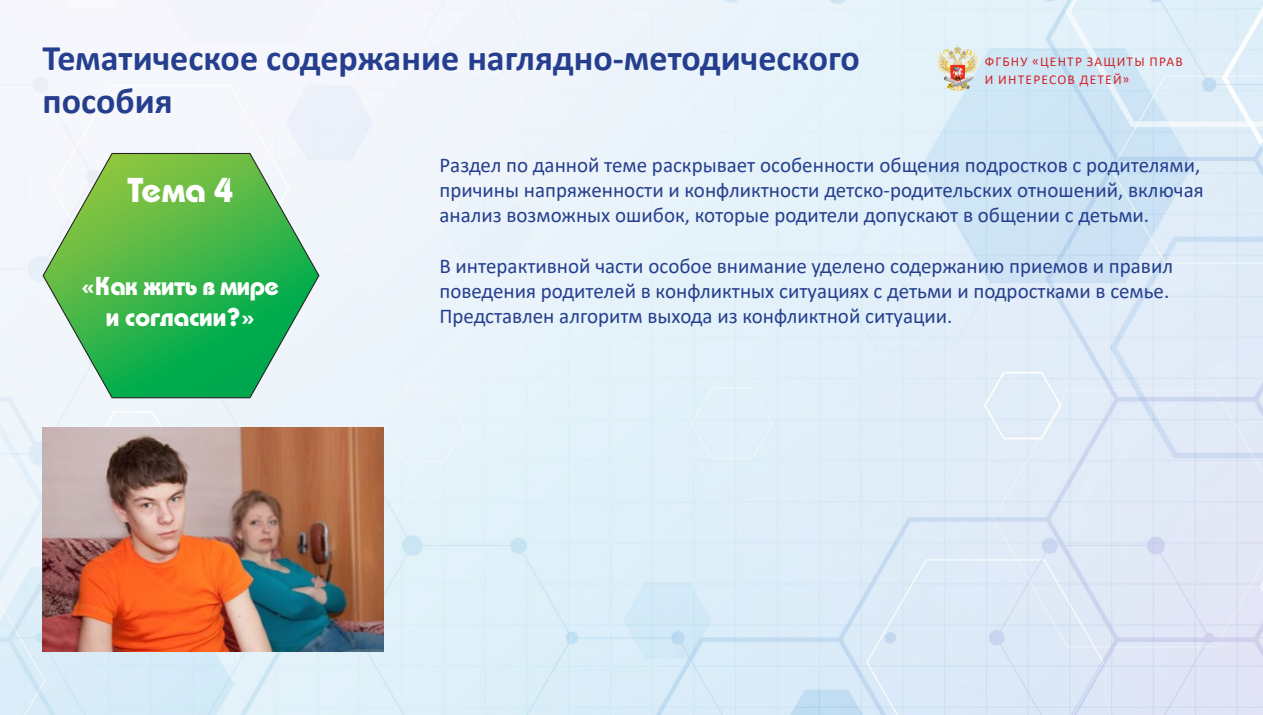
<style>
.page{position:relative;width:1263px;height:715px;background:#fff}
.page>*{position:absolute;margin:0;border:0;box-sizing:border-box;transform-origin:0 0}
.t1{font:700 36px/43.2px "Calibri";color:#253f8e}
.Main{font:700 34.5px "Bauhaus C";color:#fff}
.Main-2{font:700 25.8px/31px "Bauhaus C";letter-spacing:-.02em;color:#fff;text-align:center}
.Main-3{font:21px/25.2px "Calibri";color:#253f8e}
.t2{font:13.5px/18px "Calibri";letter-spacing:.09em;color:#d1232a}
</style>
<div class="page">
<img style="left:0;top:0;width:1263px;height:714px">
<img style="left:935px;top:43px;width:44px;height:49px">
<svg style="left:42px;top:152px;width:278px;height:246px"></svg>
<img style="left:43px;top:427px;width:340px;height:223px">
<p class="t1" style="left:43px;top:35px;width:819px">Тематическое содержание наглядно-методического пособия</p>
<p class="t2" style="left:985px;top:52px;width:200px">ФГБНУ «ЦЕНТР ЗАЩИТЫ ПРАВ<br>И ИНТЕРЕСОВ ДЕТЕЙ»</p>
<p class="Main" style="left:128px;top:170px;width:107px">Тема 4</p>
<p class="Main-2" style="left:81px;top:271px;width:200px">«Как жить в мире и согласии?»</p>
<p class="Main-3" style="left:439px;top:152px;width:766px">Раздел по данной теме раскрывает особенности общения подростков с родителями, причины напряженности и конфликтности детско-родительских отношений, включая анализ возможных ошибок, которые родители допускают в общении с детьми.</p>
<p class="Main-3" style="left:439px;top:252px;width:735px">В интерактивной части особое внимание уделено содержанию приемов и правил поведения родителей в конфликтных ситуациях с детьми и подростками в семье.<br>Представлен алгоритм выхода из конфликтной ситуации.</p>
</div>
